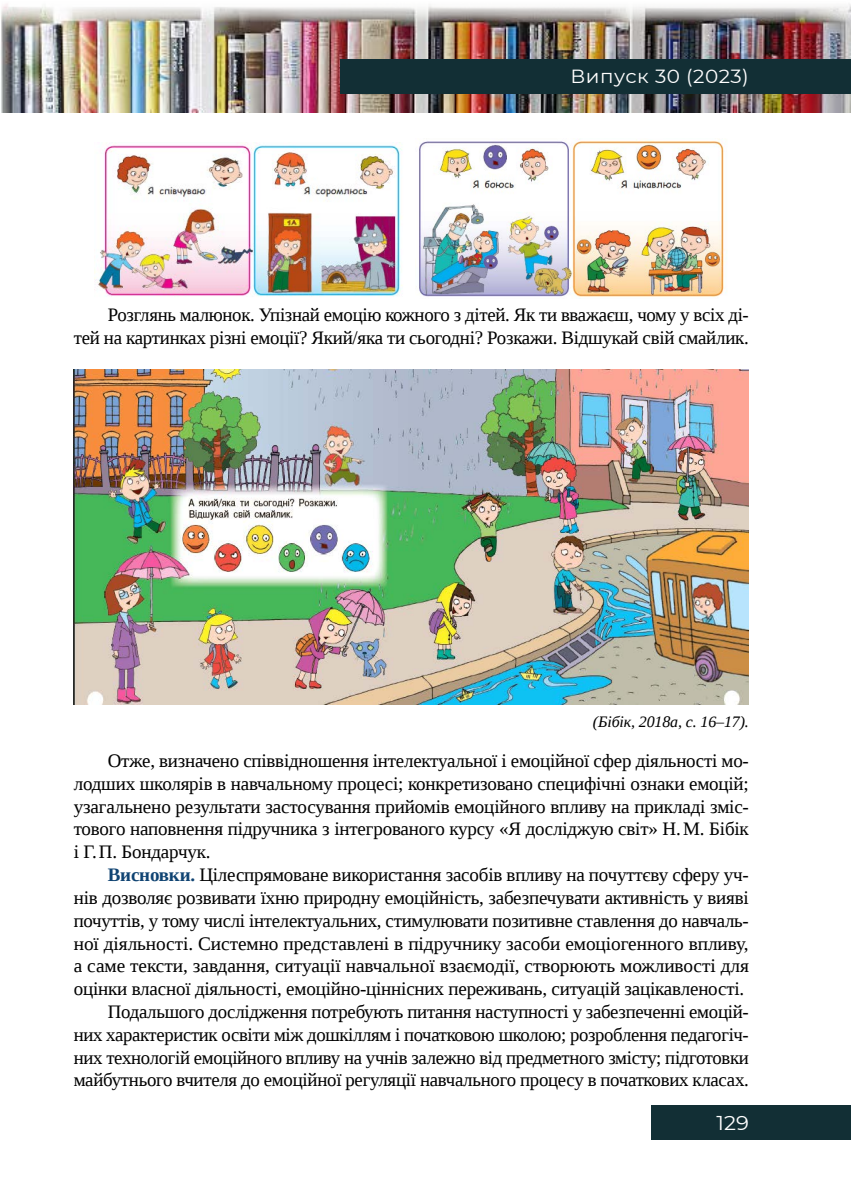
<style>
.page{position:relative;width:851px;height:1191px;background:#fff}
.page>*{position:absolute;margin:0;border:0;box-sizing:border-box;transform-origin:0 0}
.t1{font:20px "Montserrat";color:#fff;scale:1.05 1}
.t2{font:19px/22.8px "Liberation Serif";letter-spacing:-.015em;color:#000;text-align:right}
.t3{font:19px "Montserrat";letter-spacing:.025em;color:#fff;scale:1.05 1}
.t4{font:italic 16px "Liberation Serif";letter-spacing:-.01em;color:#000}
.s1{font-weight:700;color:#0f4372}
</style>
<div class="page">
<img style="left:1px;top:4px;width:849px;height:109px">
<div style="left:340px;top:60px;width:510px;height:34px;background:#122f35"></div>
<div style="left:651px;top:1106px;width:199px;height:34px;background:#122f35"></div>
<img style="left:95px;top:142px;width:308px;height:154px">
<img style="left:419px;top:139px;width:306px;height:158px">
<img style="left:74px;top:370px;width:674px;height:334px">
<p class="t3" style="left:570px;top:63px;width:171px">Випуск 30 (2023)</p>
<p class="t2" style="left:74px;top:303px;width:676px">Розглянь малюнок. Упізнай емоцію кожного з дітей. Як ти вважаєш, чому у всіх ді-<br>тей на картинках різні емоції? Який/яка ти сьогодні? Розкажи. Відшукай свій смайлик.</p>
<p class="t4" style="left:593px;top:711px;width:157px">(Бібік, 2018а, с. 16–17).</p>
<p class="t2" style="left:74px;top:749px;width:676px;text-align:justify;text-indent:34px">Отже, визначено співвідношення інтелектуальної і емоційної сфер діяльності мо&shy;лодших школярів в навчальному процесі; конкретизовано специфічні ознаки емоцій; узагальнено результати застосування прийомів емоційного впливу на прикладі зміс&shy;тового наповнення підручника з інтегрованого курсу «Я досліджую світ» Н.М. Бібік і Г.П. Бондарчук.</p>
<p class="t2" style="left:74px;top:863px;width:676px"><span class="s1">Висновки.</span> Цілеспрямоване використання засобів впливу на почуттєву сферу уч-<br>нів дозволяє розвивати їхню природну емоційність, забезпечувати активність у вияві почуттів, у тому числі інтелектуальних, стимулювати позитивне ставлення до навчаль&shy;ної діяльності. Системно представлені в підручнику засоби емоціогенного впливу, а саме тексти, завдання, ситуації навчальної взаємодії, створюють можливості для оцінки власної діяльності, емоційно-ціннісних переживань, ситуацій зацікавленості.<br>Подальшого дослідження потребують питання наступності у забезпеченні емоцій-<br>них характеристик освіти між дошкіллям і початковою школою; розроблення педагогіч&shy;них технологій емоційного впливу на учнів залежно від предметного змісту; підготовки майбутнього вчителя до емоційної регуляції навчального процесу в початкових класах.</p>
<p class="t1" style="left:716px;top:1109px;width:32px">129</p>
</div>
